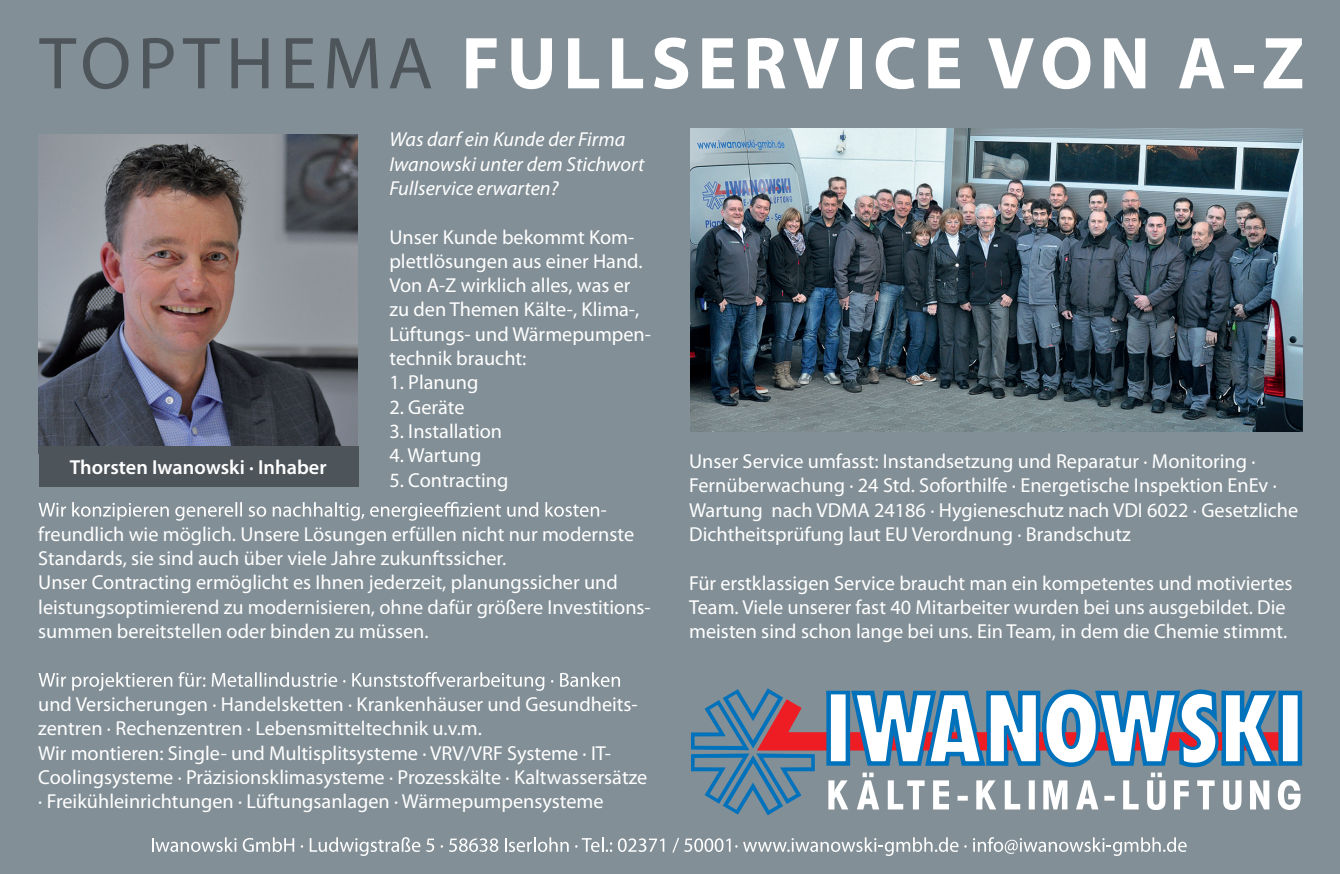
<style>
.page{position:relative;width:1340px;height:874px;background:#fff}
.page>*{position:absolute;margin:0;border:0;box-sizing:border-box;transform-origin:0 0}
.t1{font:700 74.25px "Myriad Pro";letter-spacing:.085em;color:#fff}
.t2{font:20.25px/24.3px "Myriad Pro";color:#fff}
.t3{font:italic 20.25px/24.3px "Myriad Pro";color:#fff}
.t4{font:600 20.25px "Myriad Pro";color:#fff}
.s1{font-weight:400;color:#4d545a}
</style>
<div class="page">
<div style="left:0;top:0;width:1339px;height:874px;background:#828f96"></div>
<svg style="left:152px;top:837px;width:84px;height:15px"></svg>
<svg style="left:243px;top:837px;width:51px;height:15px"></svg>
<svg style="left:310px;top:837px;width:110px;height:19px"></svg>
<svg style="left:426px;top:838px;width:8px;height:14px"></svg>
<svg style="left:449px;top:838px;width:49px;height:14px"></svg>
<svg style="left:505px;top:837px;width:63px;height:15px"></svg>
<svg style="left:575px;top:837px;width:37px;height:15px"></svg>
<svg style="left:618px;top:838px;width:46px;height:14px"></svg>
<svg style="left:672px;top:838px;width:65px;height:14px"></svg>
<svg style="left:743px;top:837px;width:215px;height:19px"></svg>
<svg style="left:973px;top:837px;width:213px;height:19px"></svg>
<svg style="left:691px;top:688px;width:612px;height:127px"></svg>
<div style="left:826px;top:691px;width:24px;height:3px;background:#fff;border:2px solid #0072bc"></div>
<svg style="left:39px;top:502px;width:567px;height:19px"></svg>
<svg style="left:39px;top:672px;width:581px;height:19px"></svg>
<img style="left:38px;top:135px;width:319px;height:319px">
<div style="left:39px;top:446px;width:319px;height:40px;background:#4d545a"></div>
<img style="left:690px;top:129px;width:612px;height:303px">
<h1 class="t1" style="left:39px;top:15px;width:1266px"><span class="s1">TOPTHEMA</span> FULLSERVICE VON A-Z</h1>
<p class="t4" style="left:70px;top:454px;width:258px">Thorsten Iwanowski · Inhaber</p>
<p class="t3" style="left:389px;top:127px;width:256px">Was darf ein Kunde der Firma<br>Iwanowski unter dem Stichwort<br>Fullservice erwarten?</p>
<p class="t2" style="left:389px;top:224px;width:263px">Unser Kunde bekommt Kom&shy;plettlösungen aus einer Hand.<br>Von A-Z wirklich alles, was er zu den Themen Kälte-, Klima-,<br>Lüftungs- und Wärmepumpen&shy;technik braucht:</p>
<p class="t2" style="left:389px;top:370px;width:91px">1. Planung</p>
<p class="t2" style="left:389px;top:394px;width:77px">2. Geräte</p>
<p class="t2" style="left:389px;top:419px;width:114px">3. Installation</p>
<p class="t2" style="left:389px;top:443px;width:93px">4. Wartung</p>
<p class="t2" style="left:389px;top:467px;width:121px">5. Contracting</p>
<p class="t2" style="left:38px;top:521px;width:614px">freundlich wie möglich. Unsere Lösungen erfüllen nicht nur modernste Standards, sie sind auch über viele Jahre zukunftssicher.<br>Unser Contracting ermöglicht es Ihnen jederzeit, planungssicher und leistungsoptimierend zu modernisieren, ohne dafür größere Investitions&shy;summen bereitstellen oder binden zu müssen.</p>
<p class="t2" style="left:38px;top:692px;width:610px">und Versicherungen · Handelsketten · Krankenhäuser und Gesundheits&shy;zentren · Rechenzentren · Lebensmitteltechnik u.v.m.<br>Wir montieren: Single- und Multisplitsysteme · VRV/VRF Systeme · IT-Coolingsysteme · Präzisionsklimasysteme · Prozesskälte · Kaltwassersätze · Freikühleinrichtungen · Lüftungsanlagen · Wärmepumpensysteme</p>
<p class="t2" style="left:689px;top:449px;width:610px">Unser Service umfasst: Instandsetzung und Reparatur · Monitoring · Fernüberwachung · 24 Std. Soforthilfe · Energetische Inspektion EnEv · Wartung nach VDMA 24186 · Hygieneschutz nach VDI 6022 · Gesetzliche Dichtheitsprüfung laut EU Verordnung · Brandschutz</p>
<p class="t2" style="left:689px;top:570px;width:605px">Für erstklassigen Service braucht man ein kompetentes und motiviertes<br>Team. Viele unserer fast 40 Mitarbeiter wurden bei uns ausgebildet. Die meisten sind schon lange bei uns. Ein Team, in dem die Chemie stimmt.</p>
</div>
